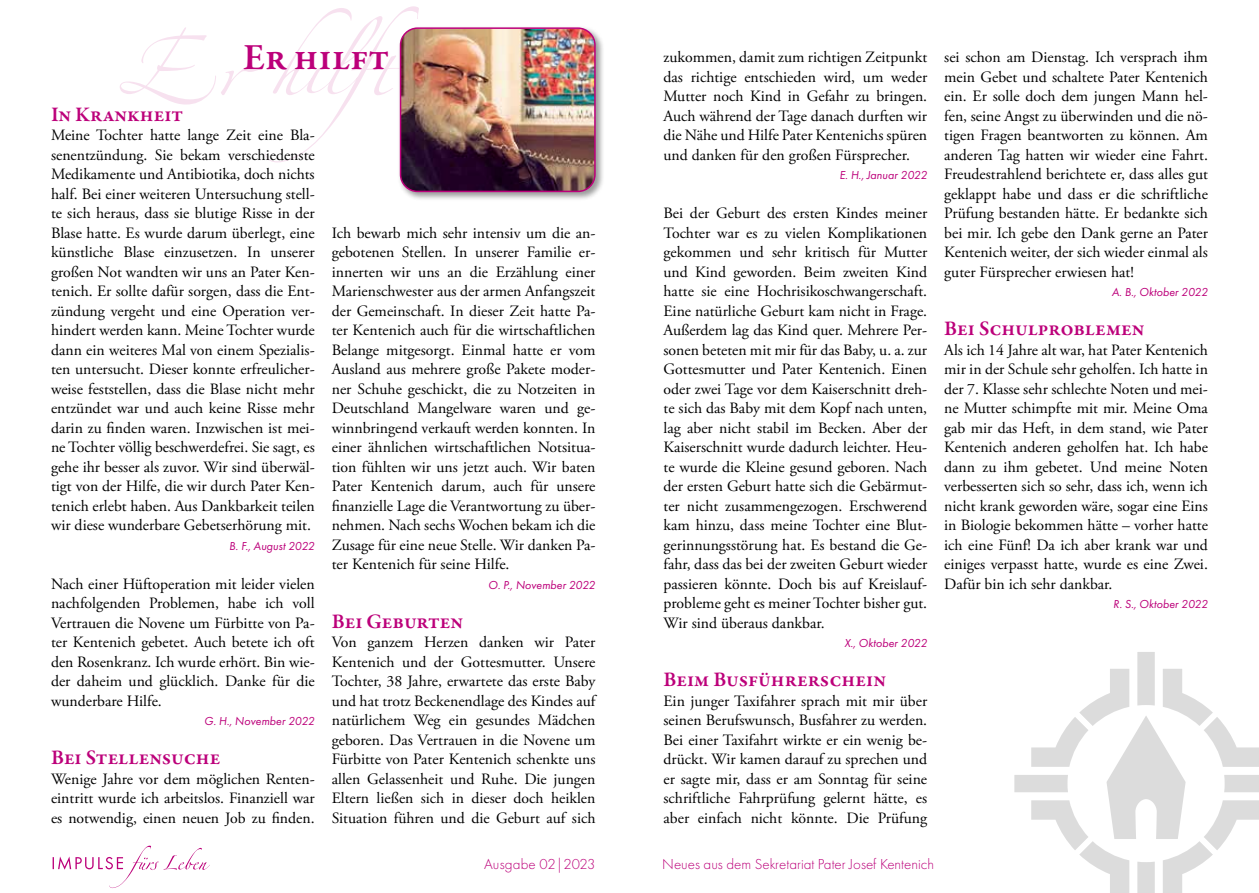
<style>
.page{position:relative;width:1259px;height:893px;background:#fff}
.page>*{position:absolute;margin:0;border:0;box-sizing:border-box;transform-origin:0 0}
.t1{font:600 37.5px "Garamond Premr Pro";color:#bc007a}
.t2{font:600 21px "Garamond Premr Pro";letter-spacing:-.005em;color:#bc007a}
.t3{font:15.75px/19.5px "Adobe Garamond Pro";color:#000;text-align:justify}
.t4{font:300 15px "Futura PT";color:#bc007a}
.t5{font:italic 12px "Futura PT";color:#bc007a}
</style>
<div class="page">
<svg style="left:53px;top:846px;width:157px;height:42px"></svg>
<svg style="left:1014px;top:652px;width:245px;height:241px"></svg>
<div style="left:397px;top:25px;width:208px;height:176px;background:#000;opacity:.4"></div>
<img style="left:400px;top:29px;width:195px;height:162px">
<div style="left:400px;top:27px;width:196px;height:165px;border:2px solid #bc007a;border-radius:17px"></div>
<svg style="left:120px;top:6px;width:299px;height:156px"></svg>
<h1 class="t1" style="left:243px;top:35px;width:147px">Er hilft</h1>
<h2 class="t2" style="left:51px;top:101px;width:134px">In Krankheit</h2>
<p class="t3" style="left:51px;top:126px;width:265px">Meine Tochter hatte lange Zeit eine Bla&shy;senentzündung. Sie bekam verschiedenste Medikamente und Antibiotika, doch nichts half. Bei einer weiteren Untersuchung stell&shy;te sich heraus, dass sie blutige Risse in der Blase hatte. Es wurde darum überlegt, eine künstliche Blase einzusetzen. In unserer großen Not wandten wir uns an Pater Ken&shy;tenich. Er sollte dafür sorgen, dass die Ent&shy;zündung vergeht und eine Operation ver&shy;hindert werden kann. Meine Tochter wurde dann ein weiteres Mal von einem Spezialis&shy;ten untersucht. Dieser konnte erfreulicher&shy;weise feststellen, dass die Blase nicht mehr entzündet war und auch keine Risse mehr darin zu finden waren. Inzwischen ist mei&shy;ne Tochter völlig beschwerdefrei. Sie sagt, es gehe ihr besser als zuvor. Wir sind überwäl&shy;tigt von der Hilfe, die wir durch Pater Ken&shy;tenich erlebt haben. Aus Dankbarkeit teilen wir diese wunderbare Gebetserhörung mit.</p>
<p class="t5" style="left:229px;top:538px;width:87px">B. F., August 2022</p>
<p class="t3" style="left:51px;top:574px;width:265px">Nach einer Hüftoperation mit leider vielen nachfolgenden Problemen, habe ich voll Vertrauen die Novene um Fürbitte von Pa&shy;ter Kentenich gebetet. Auch betete ich oft den Rosenkranz. Ich wurde erhört. Bin wie&shy;der daheim und glücklich. Danke für die wunderbare Hilfe.</p>
<p class="t5" style="left:204px;top:714px;width:112px">G. H., November 2022</p>
<h2 class="t2" style="left:51px;top:745px;width:171px">Bei Stellensuche</h2>
<p class="t3" style="left:51px;top:769px;width:265px">Wenige Jahre vor dem möglichen Renten&shy;eintritt wurde ich arbeitslos. Finanziell war es notwendig, einen neuen Job zu finden.</p>
<p class="t3" style="left:332px;top:223px;width:265px">Ich bewarb mich sehr intensiv um die an&shy;gebotenen Stellen. In unserer Familie er&shy;innerten wir uns an die Erzählung einer Marienschwester aus der armen Anfangszeit der Gemeinschaft. In dieser Zeit hatte Pa&shy;ter Kentenich auch für die wirtschaftlichen Belange mitgesorgt. Einmal hatte er vom Ausland aus mehrere große Pakete moder&shy;ner Schuhe geschickt, die zu Notzeiten in Deutschland Mangelware waren und ge&shy;winnbringend verkauft werden konnten. In einer ähnlichen wirtschaftlichen Notsitua&shy;tion fühlten wir uns jetzt auch. Wir baten Pater Kentenich darum, auch für unsere finanzielle Lage die Verantwortung zu über&shy;nehmen. Nach sechs Wochen bekam ich die Zusage für eine neue Stelle. Wir danken Pa&shy;ter Kentenich für seine Hilfe.</p>
<p class="t5" style="left:488px;top:577px;width:109px">O. P., November 2022</p>
<h2 class="t2" style="left:332px;top:608px;width:133px">Bei Geburten</h2>
<p class="t3" style="left:332px;top:633px;width:265px">Von ganzem Herzen danken wir Pater Kentenich und der Gottesmutter. Unsere Tochter, 38 Jahre, erwartete das erste Baby und hat trotz Beckenendlage des Kindes auf natürlichem Weg ein gesundes Mädchen geboren. Das Vertrauen in die Novene um Fürbitte von Pater Kentenich schenkte uns allen Gelassenheit und Ruhe. Die jungen Eltern ließen sich in dieser doch heiklen Situation führen und die Geburt auf sich</p>
<p class="t3" style="left:663px;top:48px;width:265px">zukommen, damit zum richtigen Zeitpunkt das richtige entschieden wird, um weder Mutter noch Kind in Gefahr zu bringen.<br>Auch während der Tage danach durften wir die Nähe und Hilfe Pater Kentenichs spüren und danken für den großen Fürsprecher.</p>
<p class="t5" style="left:839px;top:168px;width:89px">E. H., Januar 2022</p>
<p class="t3" style="left:663px;top:204px;width:265px">Bei der Geburt des ersten Kindes meiner Tochter war es zu vielen Komplikationen gekommen und sehr kritisch für Mutter und Kind geworden. Beim zweiten Kind hatte sie eine Hochrisikoschwangerschaft.<br>Eine natürliche Geburt kam nicht in Frage.<br>Außerdem lag das Kind quer. Mehrere Per&shy;sonen beteten mit mir für das Baby, u. a. zur Gottesmutter und Pater Kentenich. Einen oder zwei Tage vor dem Kaiserschnitt dreh&shy;te sich das Baby mit dem Kopf nach unten, lag aber nicht stabil im Becken. Aber der Kaiserschnitt wurde dadurch leichter. Heu&shy;te wurde die Kleine gesund geboren. Nach der ersten Geburt hatte sich die Gebärmut&shy;ter nicht zusammengezogen. Erschwerend kam hinzu, dass meine Tochter eine Blut&shy;gerinnungsstörung hat. Es bestand die Ge&shy;fahr, dass das bei der zweiten Geburt wieder passieren könnte. Doch bis auf Kreislauf&shy;probleme geht es meiner Tochter bisher gut.<br>Wir sind überaus dankbar.</p>
<p class="t5" style="left:844px;top:636px;width:84px">X., Oktober 2022</p>
<h2 class="t2" style="left:663px;top:667px;width:224px">Beim Busführerschein</h2>
<p class="t3" style="left:663px;top:691px;width:265px">Ein junger Taxifahrer sprach mit mir über seinen Berufswunsch, Busfahrer zu werden.<br>Bei einer Taxifahrt wirkte er ein wenig be&shy;drückt. Wir kamen darauf zu sprechen und er sagte mir, dass er am Sonntag für seine schriftliche Fahrprüfung gelernt hätte, es aber einfach nicht könnte. Die Prüfung</p>
<p class="t3" style="left:944px;top:48px;width:265px">sei schon am Dienstag. Ich versprach ihm mein Gebet und schaltete Pater Kentenich ein. Er solle doch dem jungen Mann hel&shy;fen, seine Angst zu überwinden und die nö&shy;tigen Fragen beantworten zu können. Am anderen Tag hatten wir wieder eine Fahrt.<br>Freudestrahlend berichtete er, dass alles gut geklappt habe und dass er die schriftliche Prüfung bestanden hätte. Er bedankte sich bei mir. Ich gebe den Dank gerne an Pater Kentenich weiter, der sich wieder einmal als guter Fürsprecher erwiesen hat!</p>
<p class="t5" style="left:1111px;top:285px;width:98px">A. B., Oktober 2022</p>
<h2 class="t2" style="left:944px;top:316px;width:202px">Bei Schulproblemen</h2>
<p class="t3" style="left:944px;top:340px;width:265px">Als ich 14 Jahre alt war, hat Pater Kentenich mir in der Schule sehr geholfen. Ich hatte in der 7. Klasse sehr schlechte Noten und mei&shy;ne Mutter schimpfte mit mir. Meine Oma gab mir das Heft, in dem stand, wie Pater Kentenich anderen geholfen hat. Ich habe dann zu ihm gebetet. Und meine Noten verbesserten sich so sehr, dass ich, wenn ich nicht krank geworden wäre, sogar eine Eins in Biologie bekommen hätte – vorher hatte ich eine Fünf! Da ich aber krank war und einiges verpasst hatte, wurde es eine Zwei.<br>Dafür bin ich sehr dankbar.</p>
<p class="t5" style="left:1113px;top:597px;width:96px">R. S., Oktober 2022</p>
<p class="t4" style="left:484px;top:855px;width:113px">Ausgabe 02|2023</p>
<p class="t4" style="left:662px;top:855px;width:273px">Neues aus dem Sekretariat Pater Josef Kentenich</p>
</div>
